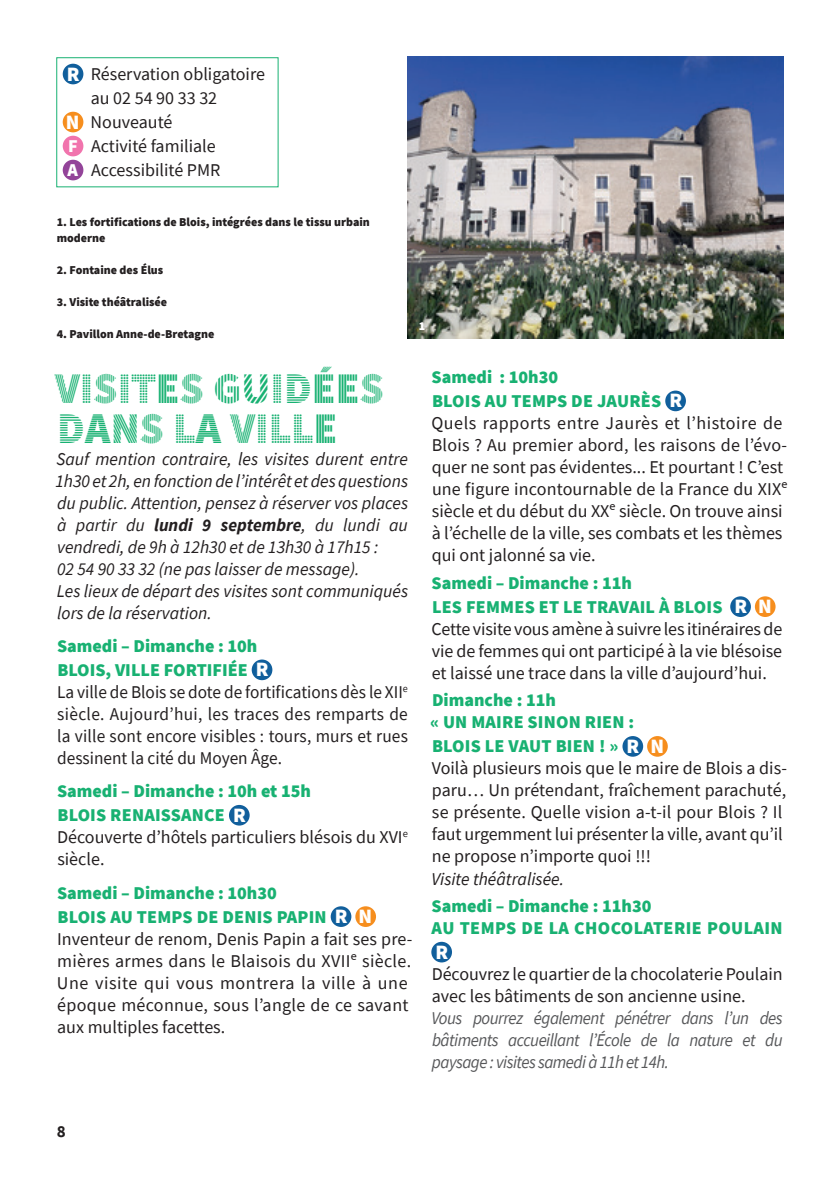
<style>
.page{position:relative;width:840px;height:1191px;background:#fff}
.page>*{position:absolute;margin:0;border:0;box-sizing:border-box;transform-origin:0 0}
.t1{font:900 44px/40px "Source Sans Pro DISPLAYV2";color:#18b172}
.t2{font:900 20.2px "Source Sans Pro";color:#fff}
.t3{font:18px/22px "Source Sans Pro";color:#231f20}
.t4{font:italic 18px/22px "Source Sans Pro";color:#231f20}
.t5{font:900 18px/24px "Source Sans Pro";color:#18b172}
.t6{font:18px/22px "Source Sans Pro";color:#231f20;text-align:justify;scale:.96 1}
.t7{font:italic 18px/22px "Source Sans Pro";letter-spacing:-.03em;color:#57585a;text-align:justify;scale:.94 1}
.t8{font:700 17px "Source Sans Pro";color:#231f20}
.t9{font:900 12px/16px "Source Sans Pro";color:#231f20}
.t10{font:900 12px "Source Sans Pro";color:#fff}
.s1{font-weight:900;font-size:20.2px;color:#fff}
.s2{font-weight:900;color:#fff}
.s3{font-weight:700}
.s4{font-size:20.2px;color:#fff}
.s5{font-weight:900;color:#18b172}
</style>
<div class="page">
<div style="left:63px;top:64px;width:20px;height:20px;background:#115f9c;border-radius:50%"></div>
<div style="left:63px;top:112px;width:20px;height:20px;background:#f68e1e;border-radius:50%"></div>
<div style="left:63px;top:136px;width:20px;height:20px;background:#f174ad;border-radius:50%"></div>
<div style="left:63px;top:160px;width:20px;height:20px;background:#934499;border-radius:50%"></div>
<div style="left:56px;top:57px;width:222px;height:130px;border:1px solid #18b172"></div>
<img style="left:407px;top:56px;width:375px;height:282px">
<div style="left:251px;top:659px;width:21px;height:21px;background:#115f9c;border-radius:50%"></div>
<div style="left:229px;top:805px;width:20px;height:20px;background:#115f9c;border-radius:50%"></div>
<div style="left:330px;top:906px;width:21px;height:21px;background:#115f9c;border-radius:50%"></div>
<div style="left:355px;top:906px;width:21px;height:21px;background:#f68e1e;border-radius:50%"></div>
<div style="left:665px;top:390px;width:20px;height:21px;background:#115f9c;border-radius:50%"></div>
<div style="left:729px;top:596px;width:21px;height:21px;background:#115f9c;border-radius:50%"></div>
<div style="left:754px;top:596px;width:21px;height:21px;background:#f68e1e;border-radius:50%"></div>
<div style="left:622px;top:736px;width:20px;height:20px;background:#115f9c;border-radius:50%"></div>
<div style="left:646px;top:736px;width:21px;height:20px;background:#f68e1e;border-radius:50%"></div>
<div style="left:431px;top:941px;width:21px;height:21px;background:#115f9c;border-radius:50%"></div>
<p class="t3" style="left:67px;top:63px;width:200px"><span class="s1">R</span> Réservation obligatoire</p>
<p class="t3" style="left:91px;top:87px;width:128px">au 02 54 90 33 32</p>
<p class="t3" style="left:66px;top:111px;width:108px"><span class="s1">N</span> Nouveauté</p>
<p class="t3" style="left:68px;top:135px;width:149px"><span class="s2">F</span> Activité familiale</p>
<p class="t3" style="left:67px;top:159px;width:154px"><span class="s2">A</span> Accessibilité PMR</p>
<p class="t9" style="left:57px;top:214px;width:314px">1. Les fortifications de Blois, intégrées dans le tissu urbain moderne</p>
<p class="t9" style="left:57px;top:262px;width:108px">2. Fontaine des Élus</p>
<p class="t9" style="left:57px;top:294px;width:112px">3. Visite théâtralisée</p>
<p class="t9" style="left:57px;top:326px;width:159px">4. Pavillon Anne-de-Bretagne</p>
<p class="t10" style="left:418px;top:318px;width:8px">1</p>
<h1 class="t1" style="left:55px;top:369px;width:330px">VISITES GUIDÉES<br>DANS LA VILLE</h1>
<p class="t4" style="left:55px;top:447px;width:354px">Sauf mention contraire, les visites durent entre 1h30 et 2h, en fonction de l’intérêt et des questions du public. Attention, pensez à réserver vos places à partir du <span class="s3">lundi 9 septembre</span>, du lundi au vendredi, de 9h à 12h30 et de 13h30 à 17h15 :<br>02 54 90 33 32 (ne pas laisser de message).<br>Les lieux de départ des visites sont communiqués lors de la réservation.</p>
<p class="t5" style="left:57px;top:633px;width:213px">Samedi – Dimanche : 10h<br>BLOIS, VILLE FORTIFIÉE <span class="s4">R</span></p>
<p class="t6" style="left:57px;top:681px;width:367px">La ville de Blois se dote de fortifications dès le XII<sup>e </sup>siècle. Aujourd’hui, les traces des remparts de la ville sont encore visibles : tours, murs et rues dessinent la cité du Moyen Âge.</p>
<p class="t5" style="left:57px;top:779px;width:255px">Samedi – Dimanche : 10h et 15h<br>BLOIS RENAISSANCE <span class="s4">R</span></p>
<p class="t3" style="left:57px;top:826px;width:352px">Découverte d’hôtels particuliers blésois du XVI<sup>e </sup>siècle.</p>
<p class="t5" style="left:57px;top:880px;width:316px">Samedi – Dimanche : 10h30<br>BLOIS AU TEMPS DE DENIS PAPIN <span class="s4">R N</span></p>
<p class="t3" style="left:57px;top:927px;width:357px">Inventeur de renom, Denis Papin a fait ses pre&shy;mières armes dans le Blaisois du XVIIᵉ siècle.<br>Une visite qui vous montrera la ville à une époque méconnue, sous l’angle de ce savant aux multiples facettes.</p>
<p class="t5" style="left:431px;top:365px;width:252px">Samedi : 10h30<br>BLOIS AU TEMPS DE JAURÈS <span class="s4">R</span></p>
<p class="t3" style="left:431px;top:412px;width:357px">Quels rapports entre Jaurès et l’histoire de Blois ? Au premier abord, les raisons de l’évo&shy;quer ne sont pas évidentes... Et pourtant ! C’est une figure incontournable de la France du XIXᵉ siècle et du début du XXᵉ siècle. On trouve ainsi à l’échelle de la ville, ses combats et les thèmes qui ont jalonné sa vie.</p>
<p class="t5" style="left:431px;top:570px;width:341px">Samedi – Dimanche : 11h<br>LES FEMMES ET LE TRAVAIL À BLOIS <span class="s4">R N</span></p>
<p class="t3" style="left:431px;top:617px;width:352px;text-align:justify">Cette visite vous amène à suivre les itinéraires de vie de femmes qui ont participé à la vie blésoise et laissé une trace dans la ville d’aujourd’hui.</p>
<p class="t5" style="left:430px;top:689px;width:206px;line-height:22px">Dimanche : 11h<br>« UN MAIRE SINON RIEN :</p>
<p class="t3" style="left:431px;top:735px;width:356px"><span class="s5">BLOIS LE VAUT BIEN ! »</span> <span class="s1">R N<br></span>Voilà plusieurs mois que le maire de Blois a dis&shy;paru… Un prétendant, fraîchement parachuté, se présente. Quelle vision a-t-il pour Blois ? Il faut urgemment lui présenter la ville, avant qu’il ne propose n’importe quoi !!!</p>
<p class="t4" style="left:431px;top:867px;width:134px">Visite théâtralisée.</p>
<p class="t5" style="left:431px;top:895px;width:352px;line-height:22px">Samedi – Dimanche : 11h30<br>AU TEMPS DE LA CHOCOLATERIE POULAIN</p>
<p class="t2" style="left:435px;top:938px;width:14px">R</p>
<p class="t3" style="left:431px;top:963px;width:352px">Découvrez le quartier de la chocolaterie Poulain avec les bâtiments de son ancienne usine.</p>
<p class="t7" style="left:431px;top:1007px;width:375px">Vous pourrez également pénétrer dans l’un des bâtiments accueillant l’École de la nature et du paysage : visites samedi à 11h et 14h.</p>
<p class="t8" style="left:57px;top:1120px;width:10px">8</p>
</div>
